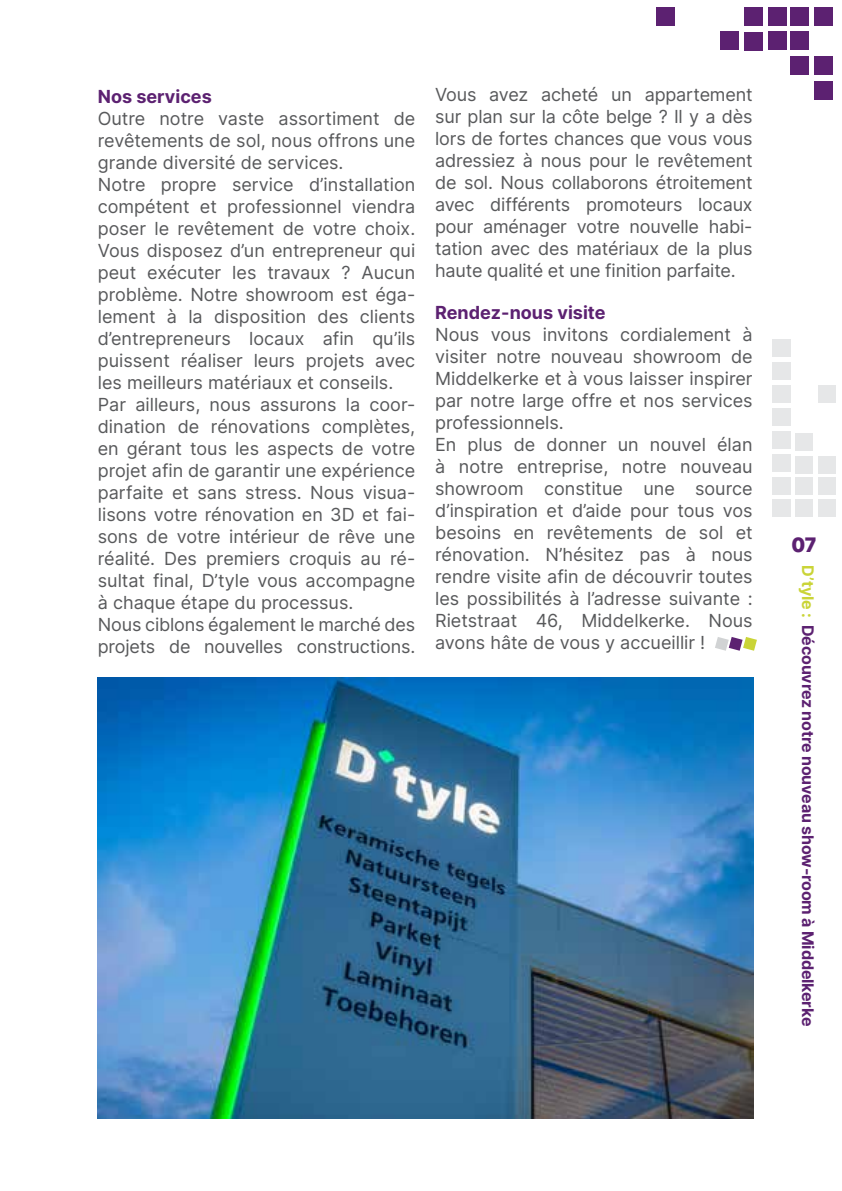
<style>
.page{position:relative;width:842px;height:1191px;background:#fff}
.page>*{position:absolute;margin:0;border:0;box-sizing:border-box;transform-origin:0 0}
.t1{font:900 20px "Inter";color:#5c2171;scale:.95 1}
.t2{font:18px/22px "Inter";color:#58595b}
.t3{font:700 18px "Inter";color:#5c2171}
.t4{font:700 16px "Inter";letter-spacing:-.01em;color:#5c2171}
.s1{color:#cad437}
</style>
<div class="page">
<div style="left:772px;top:385px;width:18px;height:17px;background:#e6e7e8"></div>
<div style="left:772px;top:408px;width:18px;height:18px;background:#e6e7e8"></div>
<div style="left:772px;top:431px;width:18px;height:18px;background:#e6e7e8"></div>
<div style="left:772px;top:454px;width:18px;height:18px;background:#e6e7e8"></div>
<div style="left:772px;top:339px;width:18px;height:18px;background:#e6e7e8"></div>
<div style="left:772px;top:499px;width:18px;height:17px;background:#e6e7e8"></div>
<div style="left:772px;top:477px;width:18px;height:18px;background:#e6e7e8"></div>
<div style="left:772px;top:362px;width:18px;height:18px;background:#e6e7e8"></div>
<div style="left:814px;top:81px;width:18px;height:19px;background:#5c2171"></div>
<div style="left:814px;top:56px;width:18px;height:19px;background:#5c2171"></div>
<div style="left:791px;top:56px;width:18px;height:19px;background:#5c2171"></div>
<div style="left:791px;top:32px;width:18px;height:18px;background:#5c2171"></div>
<div style="left:768px;top:32px;width:19px;height:18px;background:#5c2171"></div>
<div style="left:720px;top:32px;width:19px;height:18px;background:#5c2171"></div>
<div style="left:814px;top:7px;width:18px;height:19px;background:#5c2171"></div>
<div style="left:791px;top:7px;width:18px;height:19px;background:#5c2171"></div>
<div style="left:768px;top:7px;width:19px;height:19px;background:#5c2171"></div>
<div style="left:744px;top:7px;width:18px;height:19px;background:#5c2171"></div>
<div style="left:656px;top:7px;width:18px;height:19px;background:#5c2171"></div>
<div style="left:744px;top:32px;width:18px;height:19px;background:#5c2171"></div>
<div style="left:818px;top:499px;width:18px;height:17px;background:#e6e7e8"></div>
<div style="left:818px;top:477px;width:18px;height:18px;background:#e6e7e8"></div>
<div style="left:818px;top:456px;width:18px;height:18px;background:#e6e7e8"></div>
<div style="left:818px;top:385px;width:18px;height:17px;background:#e6e7e8"></div>
<div style="left:795px;top:499px;width:18px;height:17px;background:#e6e7e8"></div>
<div style="left:795px;top:477px;width:18px;height:18px;background:#e6e7e8"></div>
<div style="left:795px;top:456px;width:18px;height:18px;background:#e6e7e8"></div>
<div style="left:795px;top:433px;width:18px;height:17px;background:#e6e7e8"></div>
<img style="left:98px;top:677px;width:656px;height:442px">
<svg style="left:715px;top:637px;width:42px;height:13px"></svg>
<p class="t3" style="left:98px;top:83px;width:115px">Nos services</p>
<p class="t2" style="left:98px;top:107px;width:319px">Outre notre vaste assortiment de revêtements de sol, nous offrons une grande diversité de services.<br>Notre propre service d’installation compétent et professionnel viendra poser le revêtement de votre choix.<br>Vous disposez d’un entrepreneur qui peut exécuter les travaux ? Aucun problème. Notre showroom est éga&shy;lement à la disposition des clients d’entrepreneurs locaux afin qu’ils puissent réaliser leurs projets avec les meilleurs matériaux et conseils.<br>Par ailleurs, nous assurons la coor&shy;dination de rénovations complètes, en gérant tous les aspects de votre projet afin de garantir une expérience parfaite et sans stress. Nous visua&shy;lisons votre rénovation en 3D et fai&shy;sons de votre intérieur de rêve une réalité. Des premiers croquis au ré&shy;sultat final, D’tyle vous accompagne à chaque étape du processus.<br>Nous ciblons également le marché des projets de nouvelles constructions.</p>
<p class="t2" style="left:435px;top:83px;width:319px;text-align:justify">Vous avez acheté un appartement sur plan sur la côte belge ? Il y a dès lors de fortes chances que vous vous adressiez à nous pour le revêtement de sol. Nous collaborons étroitement avec différents promoteurs locaux pour aménager votre nouvelle habi&shy;tation avec des matériaux de la plus haute qualité et une finition parfaite.</p>
<p class="t3" style="left:435px;top:299px;width:172px">Rendez-nous visite</p>
<p class="t2" style="left:435px;top:323px;width:319px">Nous vous invitons cordialement à visiter notre nouveau showroom de Middelkerke et à vous laisser inspirer par notre large offre et nos services professionnels.<br>En plus de donner un nouvel élan à notre entreprise, notre nouveau showroom constitue une source d’inspiration et d’aide pour tous vos besoins en revêtements de sol et rénovation. N’hésitez pas à nous rendre visite afin de découvrir toutes les possibilités à l’adresse suivante :<br>Rietstraat 46, Middelkerke. Nous avons hâte de vous y accueillir !</p>
<p class="t1" style="left:791px;top:530px;width:28px">07</p>
<p class="t4" style="left:820px;top:565px;width:462px;rotate:90deg"><span class="s1">D’tyle :</span> Découvrez notre nouveau show-room à Middelkerke</p>
<p class="t1" style="left:806px;top:530px;width:15px">5</p>
</div>
